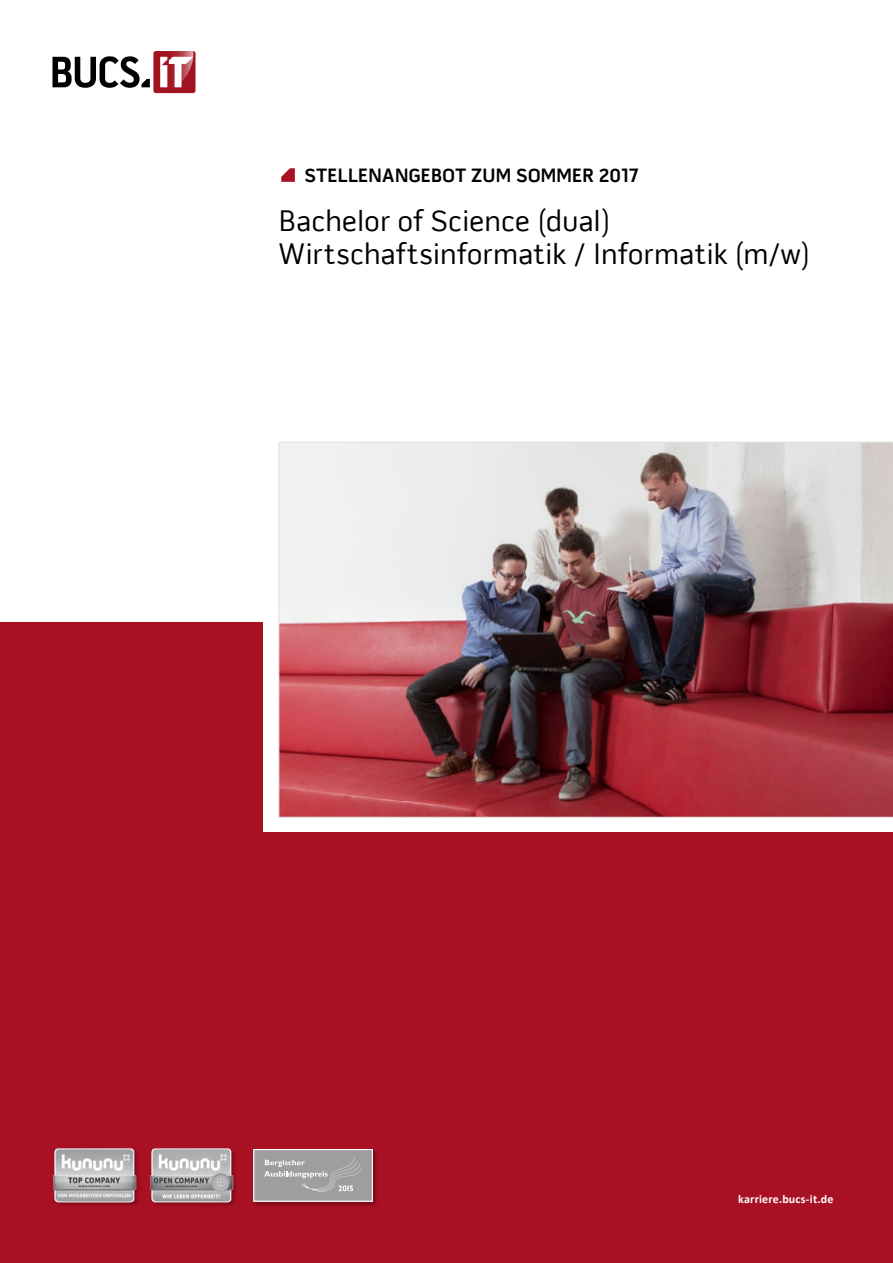
<style>
.page{position:relative;width:893px;height:1263px;background:#fff}
.page>*{position:absolute;margin:0;border:0;box-sizing:border-box;transform-origin:0 0}
.t1{font:30px/33px "Pill Gothic 600 mg";letter-spacing:.015em;color:#000}
.t2{font:700 19.5px "Pill Gothic 600 mg";letter-spacing:.015em;color:#000}
.t3{font:700 12px "Calibri";letter-spacing:.015em;color:#fff}
</style>
<div class="page">
<div style="left:0;top:623px;width:893px;height:640px;background:#a81024"></div>
<div style="left:264px;top:425px;width:629px;height:406px;background:#fff"></div>
<img style="left:279px;top:442px;width:614px;height:375px">
<svg style="left:52px;top:56px;width:98px;height:32px"></svg>
<div style="left:153px;top:51px;width:42px;height:42px;background:#a31220;border-radius:2px"></div>
<svg style="left:160px;top:51px;width:33px;height:37px"></svg>
<svg style="left:281px;top:168px;width:14px;height:14px"></svg>
<div style="left:53px;top:1148px;width:87px;height:59px;background:#000;opacity:.25"></div>
<img style="left:53px;top:1148px;width:84px;height:55px">
<div style="left:150px;top:1148px;width:87px;height:59px;background:#000;opacity:.25"></div>
<img style="left:150px;top:1148px;width:83px;height:55px">
<div style="left:253px;top:1149px;width:125px;height:57px;background:#000;opacity:.25"></div>
<div style="left:253px;top:1149px;width:120px;height:53px;background:#9c9e9f"></div>
<svg style="left:264px;top:1157px;width:98px;height:34px"></svg>
<div style="left:253px;top:1149px;width:120px;height:53px;border:1px solid #fff"></div>
<p class="t2" style="left:304px;top:163px;width:336px">STELLENANGEBOT ZUM SOMMER 2017</p>
<p class="t1" style="left:279px;top:205px;width:533px">Bachelor of Science (dual)<br>Wirtschaftsinformatik / Informatik (m/w)</p>
<p class="t3" style="left:738px;top:1191px;width:97px">karriere.bucs-it.de</p>
</div>
